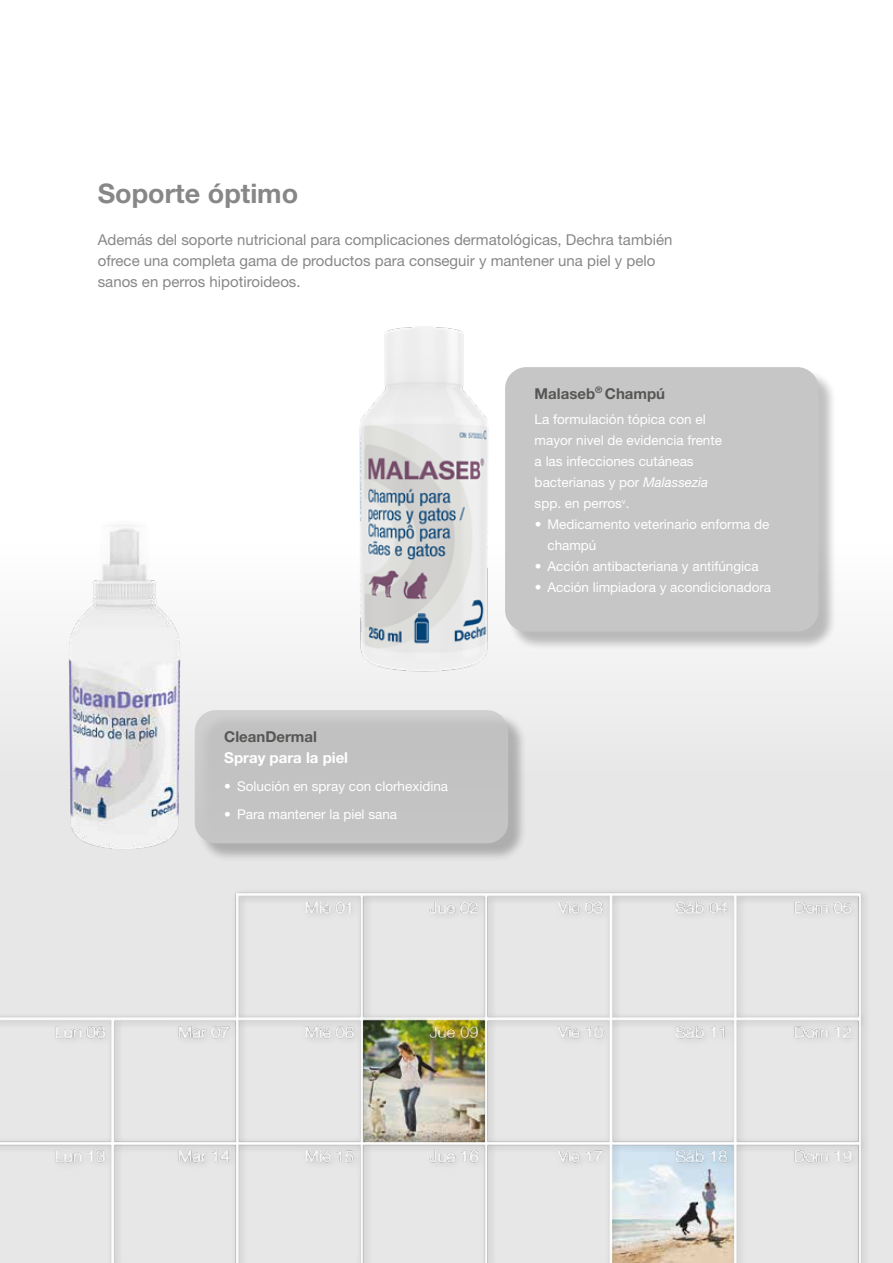
<style>
.page{position:relative;width:893px;height:1263px;background:#fff}
.page>*{position:absolute;margin:0;border:0;box-sizing:border-box;transform-origin:0 0}
.t1{font:700 27px "Helvetica Neue LT Std";color:#878787}
.t2{font:15px/21px "Helvetica Neue LT Std";color:#878787}
.t3{font:700 15px "Helvetica Neue LT Std";color:#575756}
.t4{font:700 15px "Helvetica Neue LT Std";color:#fff}
.t5{font:13.5px/21px "Helvetica Neue LT Std";color:#fff}
.s1{font-style:italic}
</style>
<div class="page">
<div style="left:0;top:0;width:893px;height:1263px;background:linear-gradient(to bottom,#fff,#e0e0e0)"></div>
<div style="left:197px;top:712px;width:330px;height:150px;background:#000;opacity:.25"></div>
<div style="left:195px;top:710px;width:313px;height:133px;background:#c6c6c6;border-radius:21px"></div>
<div style="left:507px;top:369px;width:330px;height:281px;background:#000;opacity:.25"></div>
<div style="left:505px;top:367px;width:313px;height:264px;background:#c6c6c6;border-radius:21px"></div>
<img style="left:0;top:889px;width:864px;height:374px">
<img style="left:54px;top:506px;width:141px;height:357px">
<img style="left:343px;top:309px;width:162px;height:379px">
<h1 class="t1" style="left:98px;top:176px;width:202px">Soporte óptimo</h1>
<p class="t2" style="left:98px;top:229px;width:576px">Además del soporte nutricional para complicaciones dermatológicas, Dechra también ofrece una completa gama de productos para conseguir y mantener una piel y pelo sanos en perros hipotiroideos.</p>
<p class="t3" style="left:224px;top:727px;width:94px">CleanDermal</p>
<p class="t4" style="left:224px;top:748px;width:125px">Spray para la piel</p>
<p class="t5" style="left:224px;top:776px;width:225px">• Solución en spray con clorhexidina</p>
<p class="t5" style="left:224px;top:804px;width:174px">• Para mantener la piel sana</p>
<p class="t3" style="left:535px;top:384px;width:132px">Malaseb<sup>®</sup> Champú</p>
<p class="t5" style="left:535px;top:409px;width:189px">La formulación tópica con el mayor nivel de evidencia frente a las infecciones cutáneas bacterianas y por <span class="s1">Malassezia </span>spp. en perros<sup>v</sup>.</p>
<p class="t5" style="left:547px;top:514px;width:224px;text-indent:-13px">• Medicamento veterinario enforma de champú</p>
<p class="t5" style="left:535px;top:556px;width:226px">• Acción antibacteriana y antifúngica</p>
<p class="t5" style="left:535px;top:577px;width:238px">• Acción limpiadora y acondicionadora</p>
</div>
